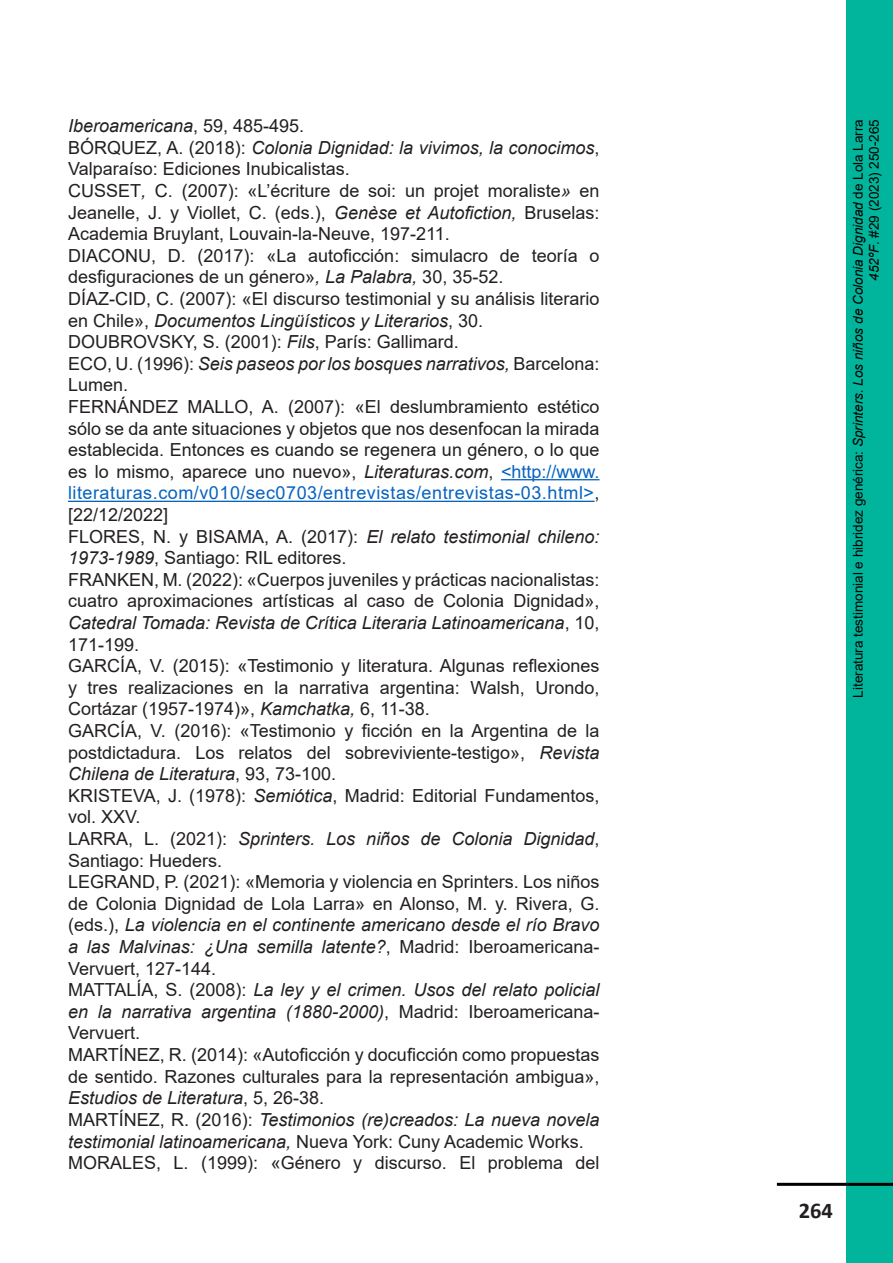
<style>
.page{position:relative;width:893px;height:1263px;background:#fff}
.page>*{position:absolute;margin:0;border:0;box-sizing:border-box;transform-origin:0 0}
.t1{font:700 22.5px "Calibri";color:#231f20}
.t2{font:18px/21.6px "Arial";color:#231f20;text-align:justify}
.t3{font:italic 18px/21.6px "Arial";color:#231f20}
.t4{font:13.5px/16.2px "Arial";color:#000;text-align:right}
.s1{font-style:normal}
.s2{font-style:italic}
.s3{color:#0563c1}
</style>
<div class="page">
<div style="left:846px;top:0;width:47px;height:1263px;background:#00b59b"></div>
<hr style="left:777px;top:1183px;width:116px;height:3px;background:#000">
<hr style="left:501px;top:479px;width:99px;height:1px;background:#0563c1">
<hr style="left:68px;top:501px;width:527px;height:1px;background:#0563c1">
<p class="t3" style="left:68px;top:115px;width:238px">Iberoamericana<span class="s1">, 59, 485-495.</span></p>
<p class="t2" style="left:68px;top:137px;width:533px">BÓRQUEZ, A. (2018): <span class="s2">Colonia Dignidad: la vivimos, la conocimos</span>,<br>Valparaíso: Ediciones Inubicalistas.</p>
<p class="t2" style="left:68px;top:180px;width:533px">CUSSET<span class="s2">,</span> C. (2007): «L’écriture de soi: un projet moraliste<span class="s2">»</span> en Jeanelle, J. y Viollet, C. (eds.), <span class="s2">Genèse et Autofiction,</span> Bruselas:<br>Academia Bruylant, Louvain-la-Neuve, 197-211.</p>
<p class="t2" style="left:68px;top:245px;width:533px">DIACONU, D. (2017): «La autoficción: simulacro de teoría o desfiguraciones de un género»<span class="s2">, La Palabra,</span> 30, 35-52.</p>
<p class="t2" style="left:68px;top:288px;width:533px">DÍAZ-CID, C. (2007): «El discurso testimonial y su análisis literario en Chile», <span class="s2">Documentos Lingüísticos y Literarios</span>, 30.</p>
<p class="t2" style="left:68px;top:331px;width:392px">DOUBROVSKY, S. (2001): <span class="s2">Fils</span>, París: Gallimard.</p>
<p class="t3" style="left:68px;top:353px;width:533px"><span class="s1">ECO, U. (1996):</span> Seis paseos por los bosques narrativos, <span class="s1">Barcelona:<br>Lumen.</span></p>
<p class="t2" style="left:68px;top:396px;width:533px">FERNÁNDEZ MALLO, A. (2007): «El deslumbramiento estético sólo se da ante situaciones y objetos que nos desenfocan la mirada establecida. Entonces es cuando se regenera un género, o lo que es lo mismo, aparece uno nuevo», <span class="s2">Literaturas.com</span>, <span class="s3">&lt;http://www. literaturas.com/v010/sec0703/entrevistas/entrevistas-03.html&gt;</span>, [22/12/2022]</p>
<p class="t2" style="left:68px;top:525px;width:533px">FLORES, N. y BISAMA, A. (2017): <span class="s2">El relato testimonial chileno:<br>1973-1989</span>, Santiago: RIL editores.</p>
<p class="t2" style="left:68px;top:569px;width:533px">FRANKEN, M. (2022): «Cuerpos juveniles y prácticas nacionalistas: cuatro aproximaciones artísticas al caso de Colonia Dignidad», <span class="s2">Catedral Tomada: Revista de Crítica Literaria Latinoamericana</span>, 10, 171-199.</p>
<p class="t2" style="left:68px;top:655px;width:533px">GARCÍA, V. (2015): «Testimonio y literatura. Algunas reflexiones y tres realizaciones en la narrativa argentina: Walsh, Urondo, Cortázar (1957-1974)», <span class="s2">Kamchatka,</span> 6, 11-38.</p>
<p class="t2" style="left:68px;top:720px;width:533px">GARCÍA, V. (2016): «Testimonio y ficción en la Argentina de la postdictadura. Los relatos del sobreviviente-testigo», <span class="s2">Revista Chilena de Literatura</span>, 93, 73-100.</p>
<p class="t2" style="left:68px;top:785px;width:533px">KRISTEVA, J. (1978): <span class="s2">Semiótica</span>, Madrid: Editorial Fundamentos, vol. XXV.</p>
<p class="t3" style="left:68px;top:828px;width:533px"><span class="s1">LARRA, L. (2021):</span> Sprinters. Los niños de Colonia Dignidad<span class="s1">,<br>Santiago: Hueders.</span></p>
<p class="t2" style="left:68px;top:871px;width:533px">LEGRAND, P. (2021): «Memoria y violencia en Sprinters. Los niños de Colonia Dignidad de Lola Larra» en Alonso, M. y. Rivera, G. (eds.), <span class="s2">La violencia en el continente americano desde el río Bravo a las Malvinas: ¿Una semilla latente?</span>, Madrid: Iberoamericana-Vervuert, 127-144.</p>
<p class="t3" style="left:68px;top:979px;width:533px;text-align:justify"><span class="s1">MATTALÍA, S. (2008):</span> La ley y el crimen. Usos del relato policial en la narrativa argentina (1880-2000)<span class="s1">, Madrid: Iberoamericana-Vervuert.</span></p>
<p class="t2" style="left:68px;top:1044px;width:533px">MARTÍNEZ, R. (2014): «Autoficción y docuficción como propuestas de sentido. Razones culturales para la representación ambigua», <span class="s2">Estudios de Literatura</span>, 5, 26-38.</p>
<p class="t3" style="left:68px;top:1109px;width:533px"><span class="s1">MARTÍNEZ, R. (2016):</span> Testimonios (re)creados: La nueva novela testimonial latinoamericana, <span class="s1">Nueva York: Cuny Academic Works.</span></p>
<p class="t2" style="left:68px;top:1152px;width:533px">MORALES, L. (1999): «Género y discurso. El problema del</p>
<p class="t4" style="left:850px;top:698px;width:580px;rotate:-90deg">Literatura testimonial e hibridez genérica: <span class="s2">Sprinters. Los niños de Colonia Dignidad</span> de Lola Larra<br><span class="s2">452ºF</span>. #29 (2023) 250-265</p>
<p class="t1" style="left:799px;top:1195px;width:36px">264</p>
</div>
